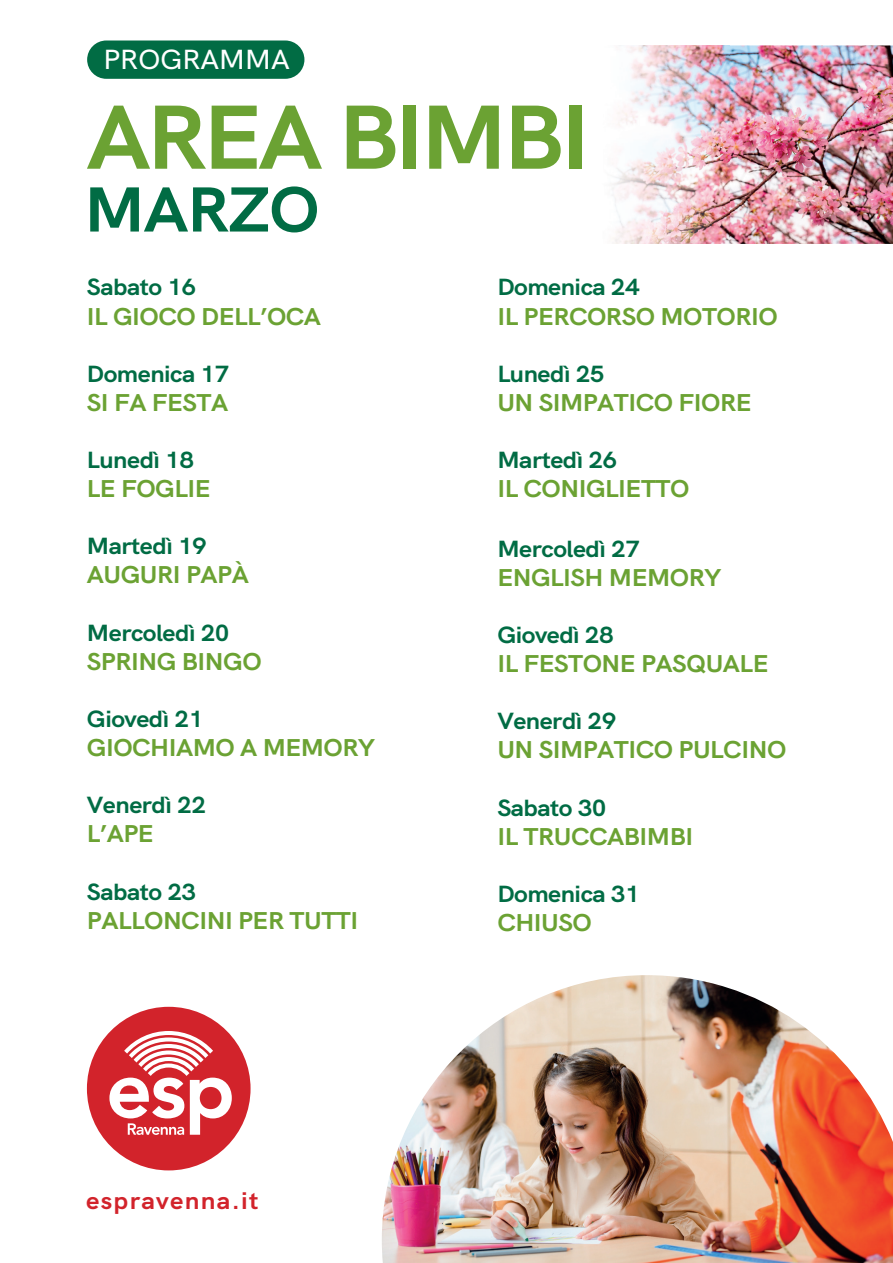
<style>
.page{position:relative;width:893px;height:1263px;background:#fff}
.page>*{position:absolute;margin:0;border:0;box-sizing:border-box;transform-origin:0 0}
.t1{font:700 90.45px "HK Grotesk";letter-spacing:-.04em;color:#6ba233;scale:1.07 1}
.t2{font:700 63.3px "HK Grotesk";letter-spacing:-.02em;color:#016c44;scale:1.07 1}
.t3{font:500 27.6px "HK Grotesk";letter-spacing:-.02em;color:#fff;scale:1.07 1}
.t4{font:700 24.3px "HK Grotesk";letter-spacing:-.02em;color:#6ba233;scale:1.07 1}
.t5{font:700 24px "HK Grotesk";letter-spacing:.05em;color:#d2232b;scale:1.07 1}
.t6{font:700 23.4px "HK Grotesk";letter-spacing:-.02em;color:#016c44;scale:1.07 1}
</style>
<div class="page">
<div style="left:87px;top:1007px;width:164px;height:163px;background:#d2232b;border-radius:50%"></div>
<svg style="left:109px;top:1031px;width:123px;height:104px"></svg>
<img style="left:729px;top:45px;width:164px;height:199px">
<img style="left:612px;top:45px;width:117px;height:199px">
<div style="left:87px;top:41px;width:217px;height:38px;background:#016c44;border-radius:19px"></div>
<img style="left:382px;top:975px;width:511px;height:288px">
<p class="t3" style="left:103px;top:37px;width:176px">PROGRAMMA</p>
<h1 class="t1" style="left:87px;top:67px;width:472px">AREA BIMBI</h1>
<h2 class="t2" style="left:84px;top:160px;width:221px">MARZO</h2>
<p class="t6" style="left:87px;top:269px;width:104px">Sabato 16</p>
<p class="t4" style="left:87px;top:297px;width:220px">IL GIOCO DELL’OCA</p>
<p class="t6" style="left:87px;top:355px;width:135px">Domenica 17</p>
<p class="t4" style="left:87px;top:383px;width:134px">SI FA FESTA</p>
<p class="t6" style="left:87px;top:442px;width:102px">Lunedì 18</p>
<p class="t4" style="left:87px;top:470px;width:117px">LE FOGLIE</p>
<p class="t6" style="left:87px;top:528px;width:114px">Martedì 19</p>
<p class="t4" style="left:87px;top:556px;width:153px">AUGURI PAPÀ</p>
<p class="t6" style="left:87px;top:614px;width:135px">Mercoledì 20</p>
<p class="t4" style="left:87px;top:642px;width:165px">SPRING BINGO</p>
<p class="t6" style="left:87px;top:701px;width:110px">Giovedì 21</p>
<p class="t4" style="left:87px;top:729px;width:271px">GIOCHIAMO A MEMORY</p>
<p class="t6" style="left:87px;top:787px;width:113px">Venerdì 22</p>
<p class="t4" style="left:87px;top:815px;width:64px">L’APE</p>
<p class="t6" style="left:87px;top:873px;width:104px">Sabato 23</p>
<p class="t4" style="left:87px;top:901px;width:255px">PALLONCINI PER TUTTI</p>
<p class="t5" style="left:86px;top:1182px;width:163px">espravenna.it</p>
<p class="t6" style="left:497px;top:269px;width:135px">Domenica 24</p>
<p class="t4" style="left:497px;top:297px;width:264px">IL PERCORSO MOTORIO</p>
<p class="t6" style="left:497px;top:355px;width:102px">Lunedì 25</p>
<p class="t4" style="left:497px;top:383px;width:239px">UN SIMPATICO FIORE</p>
<p class="t6" style="left:497px;top:442px;width:114px">Martedì 26</p>
<p class="t4" style="left:497px;top:470px;width:181px">IL CONIGLIETTO</p>
<p class="t6" style="left:497px;top:530px;width:135px">Mercoledì 27</p>
<p class="t4" style="left:497px;top:558px;width:211px">ENGLISH MEMORY</p>
<p class="t6" style="left:497px;top:617px;width:110px">Giovedì 28</p>
<p class="t4" style="left:497px;top:645px;width:255px">IL FESTONE PASQUALE</p>
<p class="t6" style="left:497px;top:703px;width:113px">Venerdì 29</p>
<p class="t4" style="left:497px;top:731px;width:272px">UN SIMPATICO PULCINO</p>
<p class="t6" style="left:497px;top:789px;width:104px">Sabato 30</p>
<p class="t4" style="left:497px;top:817px;width:185px">IL TRUCCABIMBI</p>
<p class="t6" style="left:497px;top:875px;width:135px">Domenica 31</p>
<p class="t4" style="left:497px;top:904px;width:90px">CHIUSO</p>
</div>
